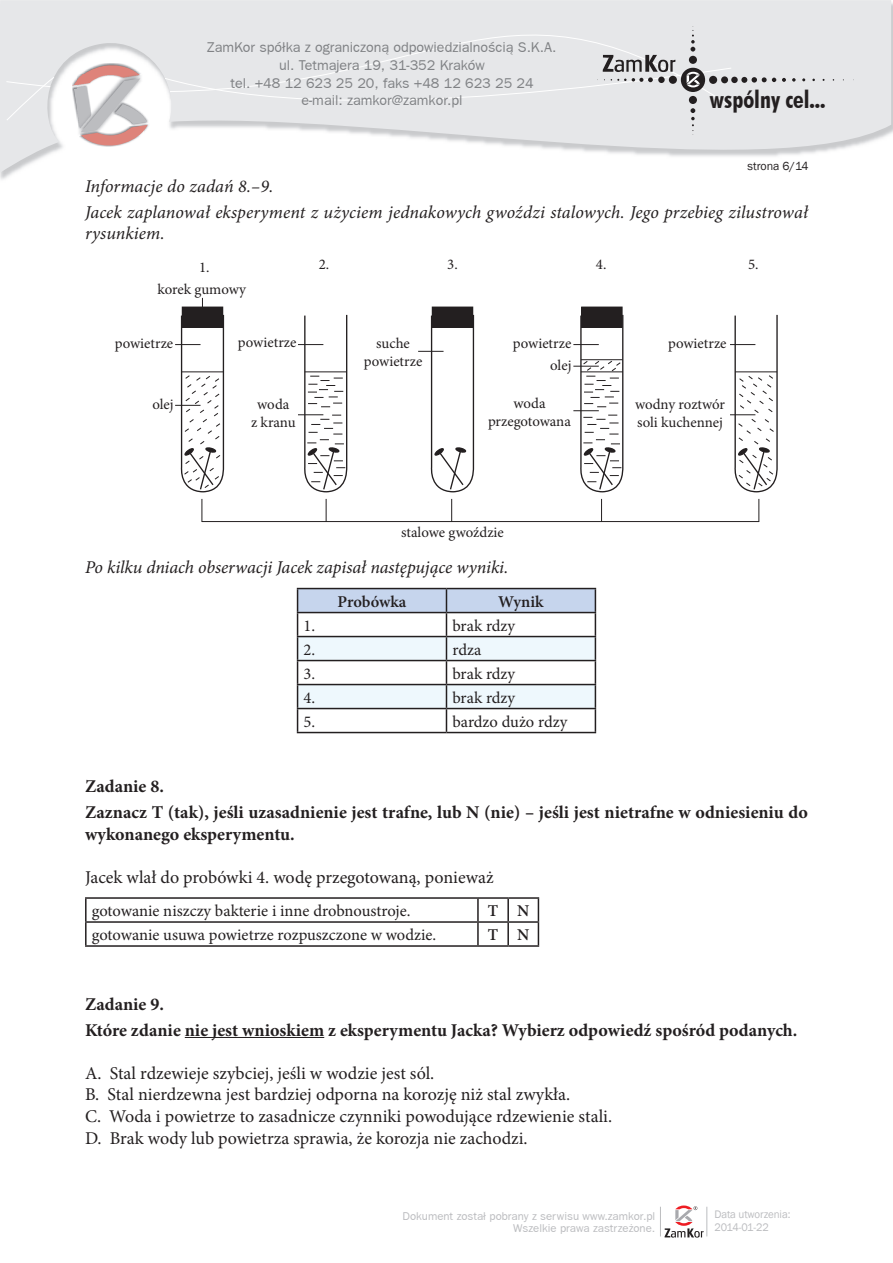
<style>
.page{position:relative;width:893px;height:1263px;background:#fff}
.page>*{position:absolute;margin:0;border:0;box-sizing:border-box;transform-origin:0 0}
.t1{font:700 condensed 24.45px "Futura BT";color:#231f20}
.t2{font:18px/21.6px "Minion Pro";color:#231f20}
.t3{font:700 18px/25.8px "Minion Pro";color:#231f20}
.t4{font:italic 18px/25.8px "Minion Pro";color:#231f20}
.t5{font:16.5px "Minion Pro";color:#231f20}
.t6{font:600 16.5px "Minion Pro";color:#231f20}
.t7{font:14.85px/17.9px "Minion Pro";color:#231f20;text-align:center}
.t8{font:14.25px/18px "Frankfurt Gothic";color:#808285;text-align:center}
.t9{font:12px "Franklin Gothic";color:#231f20}
.t10{font:11.4px/12.6px "Frankfurt Gothic";color:#bcbdc0;text-align:right}
.t11{font:11.25px/13.5px "Franklin Gothic";letter-spacing:-.01em;color:#bcbdc0}
</style>
<div class="page">
<svg style="left:0;top:0;width:891px;height:180px;fill:#edeeef"></svg>
<div style="left:6px;top:0;width:727px;height:108px;background:#e6e7e9"></div>
<div style="left:731px;top:77px;width:7px;height:6px;background:#231f20;border-radius:50%"></div>
<svg style="left:741px;top:77px;width:35px;height:6px"></svg>
<svg style="left:782px;top:78px;width:4px;height:4px"></svg>
<svg style="left:792px;top:78px;width:4px;height:4px"></svg>
<svg style="left:6px;top:26px;width:726px;height:122px;background:#e5e5e6"></svg>
<svg style="left:660px;top:1205px;width:47px;height:32px"></svg>
<hr style="left:185px;top:1037px;width:139px;height:1px;background:#231f20">
<svg style="left:730px;top:314px;width:48px;height:179px"></svg>
<div style="left:582px;top:307px;width:40px;height:20px;background:#231f20"></div>
<svg style="left:573px;top:314px;width:51px;height:179px"></svg>
<div style="left:432px;top:307px;width:41px;height:20px;background:#231f20"></div>
<svg style="left:418px;top:314px;width:57px;height:179px"></svg>
<svg style="left:298px;top:314px;width:50px;height:179px"></svg>
<svg style="left:175px;top:298px;width:50px;height:195px"></svg>
<svg style="left:202px;top:499px;width:1px;height:22px"></svg>
<svg style="left:326px;top:499px;width:1px;height:22px"></svg>
<svg style="left:451px;top:499px;width:1px;height:22px"></svg>
<svg style="left:601px;top:499px;width:1px;height:22px"></svg>
<svg style="left:758px;top:499px;width:1px;height:22px"></svg>
<hr style="left:202px;top:521px;width:557px;height:1px;background:#231f20">
<svg style="left:297px;top:588px;width:299px;height:144px"></svg>
<hr style="left:297px;top:732px;width:149px;height:1px;background:#231f20">
<hr style="left:446px;top:732px;width:150px;height:1px;background:#231f20">
<hr style="left:85px;top:897px;width:393px;height:2px;background:#231f20">
<hr style="left:85px;top:899px;width:2px;height:22px;background:#231f20">
<hr style="left:478px;top:897px;width:30px;height:2px;background:#231f20">
<hr style="left:477px;top:899px;width:2px;height:22px;background:#231f20">
<hr style="left:508px;top:897px;width:31px;height:2px;background:#231f20">
<hr style="left:507px;top:899px;width:2px;height:22px;background:#231f20">
<hr style="left:85px;top:921px;width:393px;height:2px;background:#231f20">
<hr style="left:85px;top:923px;width:2px;height:22px;background:#231f20">
<hr style="left:478px;top:921px;width:30px;height:2px;background:#231f20">
<hr style="left:477px;top:923px;width:2px;height:22px;background:#231f20">
<hr style="left:508px;top:921px;width:31px;height:2px;background:#231f20">
<hr style="left:507px;top:923px;width:2px;height:22px;background:#231f20">
<svg style="left:538px;top:899px;width:1px;height:46px"></svg>
<hr style="left:85px;top:945px;width:393px;height:2px;background:#231f20">
<hr style="left:478px;top:945px;width:30px;height:2px;background:#231f20">
<hr style="left:508px;top:945px;width:31px;height:2px;background:#231f20">
<p class="t8" style="left:207px;top:38px;width:351px">ZamKor spółka z ograniczoną odpowiedzialnością S.K.A. ul. Tetmajera 19, 31-352 Kraków<br>tel. +48 12 623 25 20, faks +48 12 623 25 24<br>e-mail: zamkor@zamkor.pl</p>
<h1 class="t1" style="left:710px;top:84px;width:117px">wspólny cel...</h1>
<p class="t9" style="left:747px;top:159px;width:63px">strona 6/14</p>
<p class="t4" style="left:85px;top:173px;width:724px">Informacje do zadań 8.–9.<br>Jacek zaplanował eksperyment z użyciem jednakowych gwoździ stalowych. Jego przebieg zilustrował</p>
<p class="t4" style="left:85px;top:220px;width:81px">rysunkiem.</p>
<p class="t7" style="left:199px;top:258px;width:12px">1.</p>
<p class="t7" style="left:319px;top:256px;width:12px">2.</p>
<p class="t7" style="left:447px;top:256px;width:12px">3.</p>
<p class="t7" style="left:596px;top:256px;width:12px">4.</p>
<p class="t7" style="left:748px;top:256px;width:12px">5.</p>
<p class="t7" style="left:158px;top:281px;width:90px">korek gumowy</p>
<p class="t7" style="left:115px;top:334px;width:60px">powietrze</p>
<p class="t7" style="left:152px;top:395px;width:23px">olej</p>
<p class="t7" style="left:238px;top:334px;width:60px">powietrze</p>
<p class="t7" style="left:251px;top:395px;width:46px">woda<br>z kranu</p>
<p class="t7" style="left:364px;top:334px;width:60px">suche powietrze</p>
<p class="t7" style="left:513px;top:334px;width:60px">powietrze</p>
<p class="t7" style="left:668px;top:335px;width:60px">powietrze</p>
<p class="t7" style="left:550px;top:356px;width:23px">olej</p>
<p class="t7" style="left:488px;top:395px;width:84px">woda przegotowana</p>
<p class="t7" style="left:635px;top:395px;width:92px;text-align:left">wodny roztwór soli kuchennej</p>
<p class="t7" style="left:401px;top:523px;width:104px">stalowe gwoździe</p>
<p class="t4" style="left:85px;top:555px;width:425px">Po kilku dniach obserwacji Jacek zapisał następujące wyniki.</p>
<p class="t6" style="left:338px;top:590px;width:70px">Probówka</p>
<p class="t6" style="left:498px;top:590px;width:47px">Wynik</p>
<p class="t5" style="left:304px;top:614px;width:13px">1.</p>
<p class="t5" style="left:452px;top:614px;width:64px">brak rdzy</p>
<p class="t5" style="left:304px;top:638px;width:13px">2.</p>
<p class="t5" style="left:452px;top:638px;width:30px">rdza</p>
<p class="t5" style="left:304px;top:662px;width:13px">3.</p>
<p class="t5" style="left:452px;top:662px;width:64px">brak rdzy</p>
<p class="t5" style="left:304px;top:686px;width:13px">4.</p>
<p class="t5" style="left:452px;top:686px;width:64px">brak rdzy</p>
<p class="t5" style="left:304px;top:710px;width:13px">5.</p>
<p class="t5" style="left:452px;top:710px;width:116px">bardzo dużo rdzy</p>
<p class="t3" style="left:85px;top:773px;width:724px">Zadanie 8.<br>Zaznacz T (tak), jeśli uzasadnienie jest trafne, lub N (nie) – jeśli jest nietrafne w odniesieniu do</p>
<p class="t3" style="left:85px;top:821px;width:211px">wykonanego eksperymentu.</p>
<p class="t2" style="left:85px;top:866px;width:410px">Jacek wlał do probówki 4. wodę przegotowaną, ponieważ</p>
<p class="t5" style="left:92px;top:900px;width:320px">gotowanie niszczy bakterie i inne drobnoustroje.</p>
<p class="t6" style="left:488px;top:899px;width:43px">T N</p>
<p class="t5" style="left:92px;top:924px;width:346px">gotowanie usuwa powietrze rozpuszczone w wodzie.</p>
<p class="t6" style="left:488px;top:923px;width:43px">T N</p>
<p class="t3" style="left:85px;top:991px;width:714px">Zadanie 9.<br>Które zdanie nie jest wnioskiem z eksperymentu Jacka? Wybierz odpowiedź spośród podanych.</p>
<p class="t2" style="left:85px;top:1062px;width:529px">A. Stal rdzewieje szybciej, jeśli w wodzie jest sól.<br>B. Stal nierdzewna jest bardziej odporna na korozję niż stal zwykła.<br>C. Woda i powietrze to zasadnicze czynniki powodujące rdzewienie stali.<br>D. Brak wody lub powietrza sprawia, że korozja nie zachodzi.</p>
<p class="t10" style="left:403px;top:1209px;width:254px">Dokument zosta³ pobrany z serwisu www.zamkor.pl<br>Wszelkie prawa zastrze¿one.</p>
<p class="t11" style="left:714px;top:1207px;width:77px">Data utworzenia:<br>2014-01-22</p>
</div>
